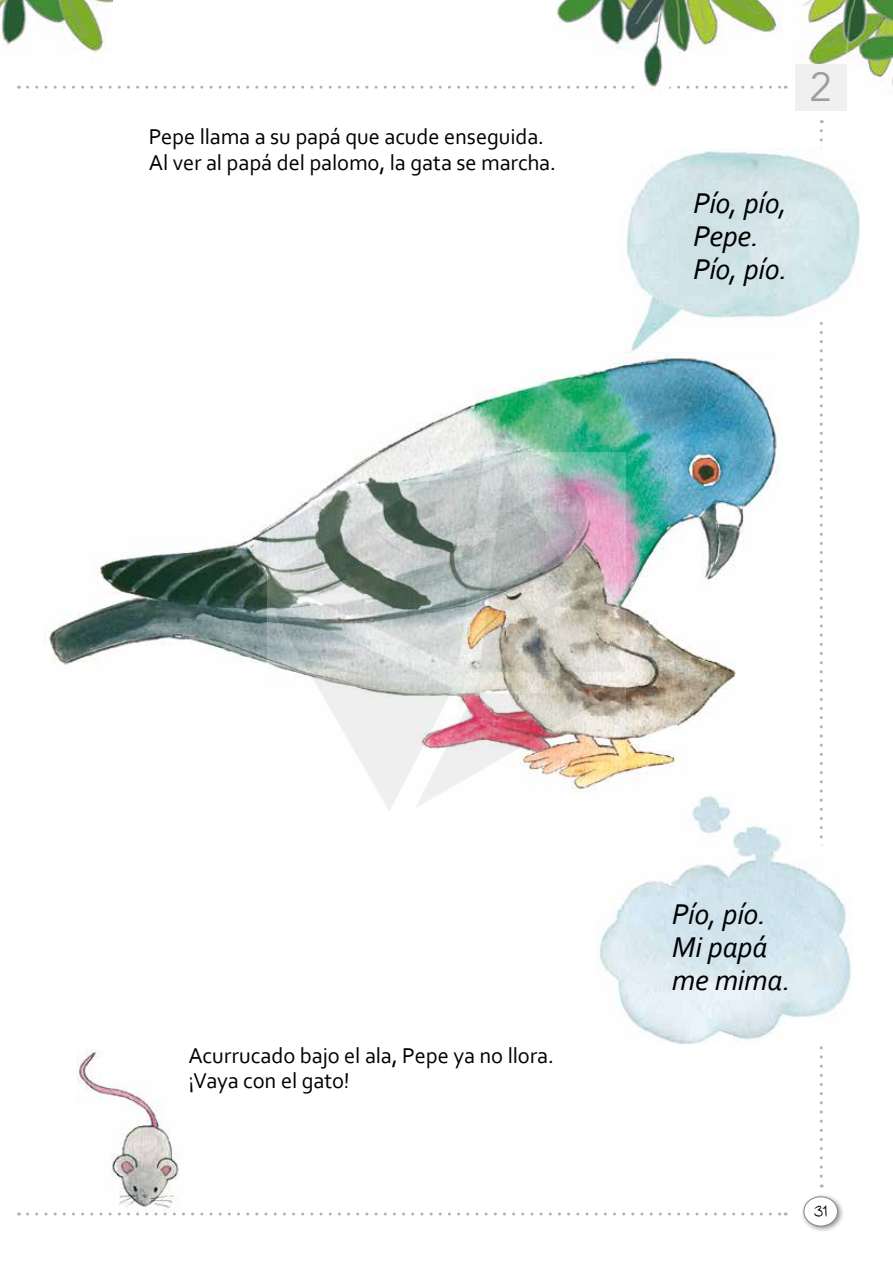
<style>
.page{position:relative;width:893px;height:1263px;background:#fff}
.page>*{position:absolute;margin:0;border:0;box-sizing:border-box;transform-origin:0 0}
.t1{font:40.5px "Avenir";color:#9d9d9c}
.t2{font:italic 30px/33px "Corbel";letter-spacing:-.01em;color:#000}
.t3{font:22.5px/25.5px "Corbel";letter-spacing:-.005em;color:#000}
.t4{font:15px "Tidy Hand";color:#000}
</style>
<div class="page">
<svg style="left:820px;top:131px;width:3px;height:1056px"></svg>
<svg style="left:28px;top:86px;width:514px;height:3px"></svg>
<svg style="left:28px;top:1212px;width:758px;height:3px"></svg>
<img style="left:542px;top:0;width:351px;height:104px">
<img style="left:0;top:0;width:113px;height:52px">
<img style="left:77px;top:1050px;width:103px;height:161px">
<img style="left:45px;top:352px;width:734px;height:430px">
<img style="left:599px;top:793px;width:252px;height:253px">
<img style="left:626px;top:149px;width:234px;height:203px">
<div style="left:795px;top:64px;width:51px;height:47px;background:#f0f0f0"></div>
<div style="left:801px;top:1193px;width:43px;height:40px;background:#000;opacity:.45"></div>
<div style="left:804px;top:1197px;width:33px;height:29px;background:#fff;border-radius:50%"></div>
<div style="left:804px;top:1196px;width:34px;height:30px;border:1px solid #878787;border-radius:50%"></div>
<img style="left:268px;top:453px;width:357px;height:357px">
<p class="t3" style="left:149px;top:124px;width:409px">Pepe llama a su papá que acude enseguida.<br>Al ver al papá del palomo, la gata se marcha.</p>
<h1 class="t1" style="left:809px;top:63px;width:24px">2</h1>
<h2 class="t2" style="left:693px;top:186px;width:96px">Pío, pío,<br>Pepe.<br>Pío, pío.</h2>
<p class="t3" style="left:189px;top:1042px;width:367px">Acurrucado bajo el ala, Pepe ya no llora. ¡Vaya con el gato!</p>
<h2 class="t2" style="left:672px;top:897px;width:120px">Pío, pío.<br>Mi papá me mima.</h2>
<p class="t4" style="left:814px;top:1203px;width:15px">31</p>
</div>
